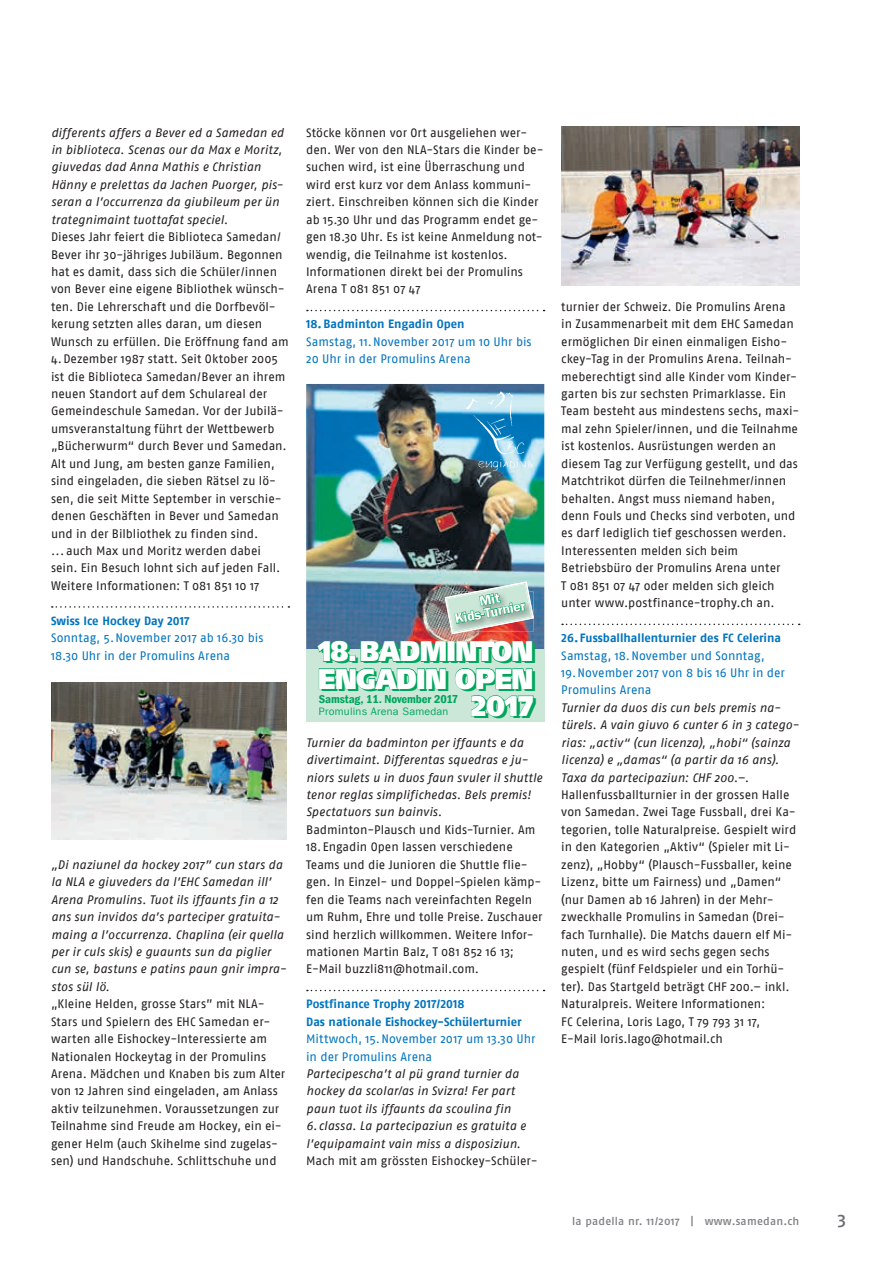
<style>
.page{position:relative;width:893px;height:1263px;background:#fff}
.page>*{position:absolute;margin:0;border:0;box-sizing:border-box;transform-origin:0 0}
.t1{font:900 28.35px/27.3px "Frutiger";letter-spacing:-.025em;color:#fff;text-align:right;scale:.9 1}
.t2{font:18px "Fago No Med";color:#6c6d70}
.t3{font:13.65px/12.5px "Franklin Gothic LT Com Dm";color:#fff;text-align:center}
.t4{font:12.3px/17.4px "Fago No";color:#231f20}
.t5{font:italic 12.3px/17.4px "Fago No";letter-spacing:.005em;color:#231f20}
.t6{font:12.3px/17.4px "Fago No";color:#0074be}
.t7{font:700 12px/17.4px "Fago No Lf";color:#0074be}
.t8{font:11.85px "Franklin Gothic LT Com Dm Cn";letter-spacing:-.01em;color:#00a65d;scale:1.06 1}
.t9{font:11.25px "Fago No Med";letter-spacing:.02em;color:#808285}
.t10{font:10.8px "Franklin Gothic LT Com";letter-spacing:.02em;color:#00a65d}
</style>
<div class="page">
<svg style="left:52px;top:606px;width:237px;height:2px"></svg>
<img style="left:51px;top:682px;width:235px;height:157px">
<svg style="left:307px;top:310px;width:238px;height:1px"></svg>
<svg style="left:307px;top:990px;width:238px;height:1px"></svg>
<img style="left:306px;top:384px;width:238px;height:265px">
<div style="left:306px;top:649px;width:238px;height:73px;background:#cbe7d7"></div>
<svg style="left:318px;top:641px;width:37px;height:21px"></svg>
<svg style="left:319px;top:668px;width:97px;height:21px"></svg>
<div style="left:417px;top:669px;width:7px;height:20px;border:1px solid #00a65d"></div>
<svg style="left:426px;top:668px;width:20px;height:21px"></svg>
<svg style="left:455px;top:668px;width:77px;height:21px"></svg>
<svg style="left:471px;top:695px;width:62px;height:21px"></svg>
<img style="left:361px;top:552px;width:173px;height:110px">
<img style="left:464px;top:391px;width:69px;height:81px">
<svg style="left:562px;top:624px;width:238px;height:1px"></svg>
<img style="left:561px;top:127px;width:238px;height:159px">
<p class="t5" style="left:51px;top:123px;width:234px">differents affers a Bever ed a Samedan ed in biblioteca. Scenas our da Max e Moritz, giuvedas dad Anna Mathis e Christian Hänny e prelettas da Jachen Puorger, pis&shy;seran a l’occurrenza da giubileum per ün trategnimaint tuottafat speciel.</p>
<p class="t4" style="left:51px;top:228px;width:239px">Dieses Jahr feiert die Biblioteca Samedan/ Bever ihr 30-jähriges Jubiläum. Begonnen hat es damit, dass sich die Schüler/innen von Bever eine eigene Bibliothek wünsch&shy;ten. Die Lehrerschaft und die Dorfbevöl&shy;kerung setzten alles daran, um diesen Wunsch zu erfüllen. Die Eröffnung fand am 4.Dezember 1987 statt. Seit Oktober 2005 ist die Biblioteca Samedan/Bever an ihrem neuen Standort auf dem Schulareal der Gemeindeschule Samedan. Vor der Jubilä&shy;umsveranstaltung führt der Wettbewerb „Bücherwurm“ durch Bever und Samedan.<br>Alt und Jung, am besten ganze Familien, sind eingeladen, die sieben Rätsel zu lö&shy;sen, die seit Mitte September in verschie&shy;denen Geschäften in Bever und Samedan und in der Bilbliothek zu finden sind.<br>... auch Max und Moritz werden dabei sein. Ein Besuch lohnt sich auf jeden Fall.<br>Weitere Informationen: T 081 851 10 17</p>
<p class="t7" style="left:51px;top:612px;width:140px">Swiss Ice Hockey Day 2017</p>
<p class="t6" style="left:51px;top:629px;width:214px">Sonntag, 5.November 2017 ab 16.30 bis<br>18.30 Uhr in der Promulins Arena</p>
<p class="t5" style="left:51px;top:856px;width:237px">„Di naziunel da hockey 2017” cun stars da la NLA e giuveders da l’EHC Samedan ill’ Arena Promulins. Tuot ils iffaunts fin a 12 ans sun invidos da’s parteciper gratuita&shy;maing a l’occurrenza. Chaplina (eir quella per ir culs skis) e guaunts sun da piglier cun se, bastuns e patins paun gnir impra&shy;stos sül lö.</p>
<p class="t4" style="left:51px;top:995px;width:236px">„Kleine Helden, grosse Stars” mit NLA-Stars und Spielern des EHC Samedan er&shy;warten alle Eishockey-Interessierte am Nationalen Hockeytag in der Promulins Arena. Mädchen und Knaben bis zum Alter von 12 Jahren sind eingeladen, am Anlass aktiv teilzunehmen. Voraussetzungen zur Teilnahme sind Freude am Hockey, ein ei&shy;gener Helm (auch Skihelme sind zugelas&shy;sen) und Handschuhe. Schlittschuhe und</p>
<p class="t4" style="left:306px;top:123px;width:239px">Stöcke können vor Ort ausgeliehen wer&shy;den. Wer von den NLA-Stars die Kinder be&shy;suchen wird, ist eine Überraschung und wird erst kurz vor dem Anlass kommuni&shy;ziert. Einschreiben können sich die Kinder ab 15.30 Uhr und das Programm endet ge&shy;gen 18.30 Uhr. Es ist keine Anmeldung not&shy;wendig, die Teilnahme ist kostenlos.<br>Informationen direkt bei der Promulins Arena T 081 851 07 47</p>
<p class="t7" style="left:306px;top:315px;width:160px">18.Badminton Engadin Open</p>
<p class="t6" style="left:306px;top:333px;width:227px">Samstag, 11.November 2017 um 10 Uhr bis<br>20 Uhr in der Promulins Arena</p>
<p class="t3" style="left:451px;top:600px;width:73px;rotate:-11deg">Mit<br>Kids-Turnier</p>
<h1 class="t1" style="left:318px;top:638px;width:241px">18.BADMINTON<br>ENGADIN OPEN<br>2017</h1>
<p class="t8" style="left:319px;top:693px;width:133px">Samstag, 11. November 2017</p>
<p class="t10" style="left:319px;top:705px;width:131px">Promulins Arena Samedan</p>
<p class="t5" style="left:306px;top:734px;width:238px">Turnier da badminton per iffaunts e da divertimaint. Differentas squedras e ju&shy;niors sulets u in duos faun svuler il shuttle tenor reglas simplifichedas. Bels premis!<br>Spectatuors sun bainvis.</p>
<p class="t4" style="left:306px;top:821px;width:238px">Badminton-Plausch und Kids-Turnier. Am 18.Engadin Open lassen verschiedene Teams und die Junioren die Shuttle flie&shy;gen. In Einzel- und Doppel-Spielen kämp&shy;fen die Teams nach vereinfachten Regeln um Ruhm, Ehre und tolle Preise. Zuschauer sind herzlich willkommen. Weitere Infor&shy;mationen Martin Balz, T 081 852 16 13; E-Mail buzzli811@hotmail.com.</p>
<p class="t7" style="left:306px;top:995px;width:217px">Postfinance Trophy 2017/2018<br>Das nationale Eishockey-Schülerturnier</p>
<p class="t6" style="left:306px;top:1030px;width:231px">Mittwoch, 15.November 2017 um 13.30 Uhr in der Promulins Arena</p>
<p class="t5" style="left:306px;top:1065px;width:221px">Partecipescha’t al pü grand turnier da hockey da scolar/as in Svizra! Fer part paun tuot ils iffaunts da scoulina fin 6.classa. La partecipaziun es gratuita e l’equipamaint vain miss a disposiziun.</p>
<p class="t4" style="left:306px;top:1152px;width:233px">Mach mit am grössten Eishockey-Schüler-</p>
<p class="t4" style="left:561px;top:298px;width:239px">turnier der Schweiz. Die Promulins Arena in Zusammenarbeit mit dem EHC Samedan ermöglichen Dir einen einmaligen Eisho&shy;ckey-Tag in der Promulins Arena. Teilnah&shy;meberechtigt sind alle Kinder vom Kinder&shy;garten bis zur sechsten Primarklasse. Ein Team besteht aus mindestens sechs, maxi&shy;mal zehn Spieler/innen, und die Teilnahme ist kostenlos. Ausrüstungen werden an diesem Tag zur Verfügung gestellt, und das Matchtrikot dürfen die Teilnehmer/innen behalten. Angst muss niemand haben, denn Fouls und Checks sind verboten, und es darf lediglich tief geschossen werden.<br>Interessenten melden sich beim Betriebsbüro der Promulins Arena unter<br>T 081 851 07 47 oder melden sich gleich unter www.postfinance-trophy.ch an.</p>
<p class="t7" style="left:561px;top:629px;width:221px">26. Fussballhallenturnier des FC Celerina</p>
<p class="t6" style="left:561px;top:646px;width:225px">Samstag, 18.November und Sonntag,<br>19.November 2017 von 8 bis 16 Uhr in der<br>Promulins Arena</p>
<p class="t5" style="left:561px;top:699px;width:239px">Turnier da duos dis cun bels premis na&shy;türels. A vain giuvo 6 cunter 6 in 3 catego&shy;rias: „activ“ (cun licenza), „hobi“ (sainza licenza) e „damas“ (a partir da 16 ans).<br>Taxa da partecipaziun: CHF 200.–.</p>
<p class="t4" style="left:561px;top:786px;width:237px">Hallenfussballturnier in der grossen Halle von Samedan. Zwei Tage Fussball, drei Ka&shy;tegorien, tolle Naturalpreise. Gespielt wird in den Kategorien „Aktiv“ (Spieler mit Li&shy;zenz), „Hobby“ (Plausch-Fussballer, keine Lizenz, bitte um Fairness) und „Damen“ (nur Damen ab 16 Jahren) in der Mehr&shy;zweckhalle Promulins in Samedan (Drei&shy;fach Turnhalle). Die Matchs dauern elf Mi&shy;nuten, und es wird sechs gegen sechs gespielt (fünf Feldspieler und ein Torhü&shy;ter). Das Startgeld beträgt CHF 200.– inkl.<br>Naturalpreis. Weitere Informationen:<br>FC Celerina, Loris Lago, T 79 793 31 17, E-Mail loris.lago@hotmail.ch</p>
<p class="t9" style="left:572px;top:1214px;width:229px">la padella nr. 11/2017 | www.samedan.ch</p>
<h2 class="t2" style="left:837px;top:1208px;width:10px">3</h2>
</div>
